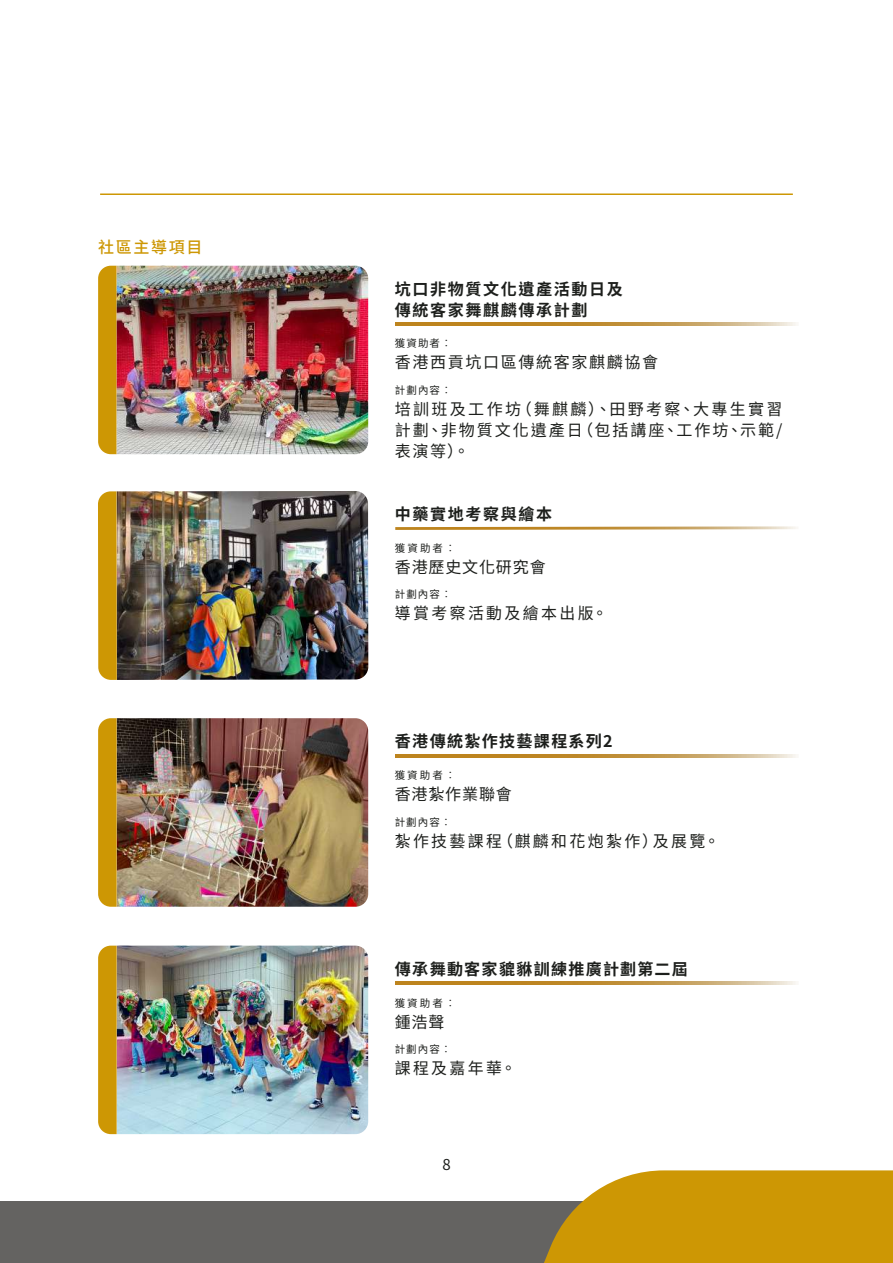
<style>
.page{position:relative;width:893px;height:1263px;background:#fff}
.page>*{position:absolute;margin:0;border:0;box-sizing:border-box;transform-origin:0 0}
.t1{font:700 16.05px/21px "Noto Sans CJ Ktc";letter-spacing:.095em;color:#1d1f1c}
.t2{font:16.05px/21px "Noto Sans CJ Ktc";letter-spacing:.12em;color:#1d1f1c;text-align:justify}
.t3{font:16.05px "Noto Sans CJ Ktc";letter-spacing:.15em;color:#1d1f1c}
.t4{font:16.05px "Noto Sans CJ Ktc";letter-spacing:.1em;color:#1d1f1c}
.t5{font:16.05px "Noto Sans CJ Ktc";letter-spacing:.145em;color:#1d1f1c}
.t6{font:16.05px "Noto Sans CJ Ktc";letter-spacing:.045em;color:#1d1f1c}
.t7{font:16.05px "Noto Sans CJ Ktc";letter-spacing:.05em;color:#1d1f1c}
.t8{font:500 16.05px "Noto Sans CJ Ktc";letter-spacing:.1em;color:#cd9704}
.t9{font:15px "Noto Sans CJ Ktc";color:#1d1f1c}
.t10{font:10.5px "Noto Sans CJ Ktc";letter-spacing:.1em;color:#1d1f1c}
</style>
<div class="page">
<hr style="left:100px;top:193px;width:693px;height:2px;background:#cd9704">
<svg style="left:395px;top:982px;width:401px;height:3px"></svg>
<svg style="left:395px;top:526px;width:401px;height:4px;background:#d6b780"></svg>
<svg style="left:395px;top:754px;width:401px;height:3px"></svg>
<svg style="left:395px;top:323px;width:401px;height:2px"></svg>
<svg style="left:98px;top:266px;width:19px;height:188px;background:#ce9a0f"></svg>
<img style="left:117px;top:266px;width:251px;height:188px">
<img style="left:117px;top:491px;width:251px;height:189px">
<svg style="left:98px;top:491px;width:19px;height:189px;background:#ce9b0f"></svg>
<img style="left:117px;top:718px;width:251px;height:189px">
<svg style="left:98px;top:718px;width:19px;height:189px;background:#ce9b0f"></svg>
<img style="left:117px;top:946px;width:251px;height:188px">
<svg style="left:98px;top:946px;width:19px;height:188px;background:#ce9b0e"></svg>
<div style="left:0;top:1201px;width:893px;height:62px;background:#646361"></div>
<svg style="left:544px;top:1170px;width:349px;height:93px;background:#cd9c17"></svg>
<h2 class="t8" style="left:98px;top:238px;width:106px">社區主導項目</h2>
<p class="t1" style="left:395px;top:279px;width:229px">坑口非物質文化遺產活動日及傳統客家舞麒麟傳承計劃</p>
<p class="t10" style="left:395px;top:338px;width:58px">獲資助者︰</p>
<p class="t4" style="left:395px;top:353px;width:265px">香港西貢坑口區傳統客家麒麟協會</p>
<p class="t10" style="left:395px;top:384px;width:58px">計劃內容︰</p>
<p class="t2" style="left:395px;top:399px;width:389px">培訓班及工作坊（舞麒麟）、田野考察、大專生實習計劃、非物質文化遺產日（包括講座、工作坊、示範/表演等）。</p>
<p class="t1" style="left:395px;top:504px;width:159px">中藥實地考察與繪本</p>
<p class="t10" style="left:395px;top:542px;width:62px">獲資助者︰</p>
<p class="t6" style="left:395px;top:558px;width:152px">香港歷史文化研究會</p>
<p class="t10" style="left:395px;top:588px;width:58px">計劃內容︰</p>
<p class="t5" style="left:395px;top:604px;width:214px">導賞考察活動及繪本出版。</p>
<p class="t1" style="left:395px;top:731px;width:219px">香港傳統紮作技藝課程系列2</p>
<p class="t10" style="left:395px;top:769px;width:62px">獲資助者︰</p>
<p class="t7" style="left:395px;top:785px;width:119px">香港紮作業聯會</p>
<p class="t10" style="left:395px;top:816px;width:58px">計劃內容︰</p>
<p class="t3" style="left:395px;top:832px;width:326px">紮作技藝課程（麒麟和花炮紮作）及展覽。</p>
<p class="t1" style="left:395px;top:959px;width:295px">傳承舞動客家貔貅訓練推廣計劃第二屆</p>
<p class="t10" style="left:395px;top:997px;width:62px">獲資助者︰</p>
<p class="t2" style="left:395px;top:1011px;width:51px">鍾浩聲</p>
<p class="t10" style="left:395px;top:1043px;width:58px">計劃內容︰</p>
<p class="t2" style="left:395px;top:1058px;width:123px">課程及嘉年華。</p>
<p class="t9" style="left:442px;top:1156px;width:10px">8</p>
</div>
